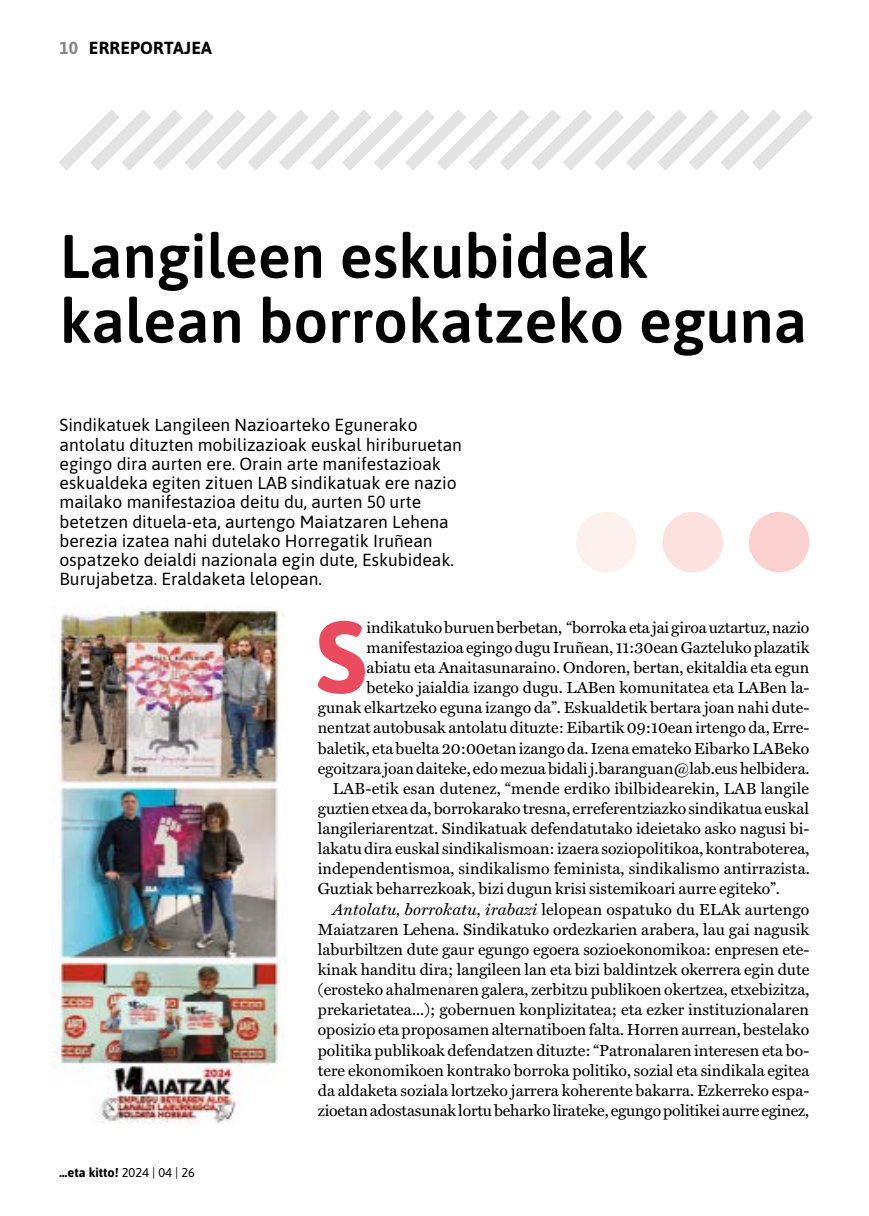
<style>
.page{position:relative;width:869px;height:1216px;background:#fff}
.page>*{position:absolute;margin:0;border:0;box-sizing:border-box;transform-origin:0 0}
.t1{font:700 102.02px "Asap";color:#ea4b5e}
.t2{font:600 61.25px/64.8px "Asap";color:#000}
.t3{font:17.5px/19.2px "Asap";color:#000}
.t4{font:700 17.5px "Asap";letter-spacing:.01em;color:#000}
.t5{font:16.1px "Miller Text Roman";color:#000}
.t6{font:700 12.78px "Asap";color:#000}
.s1{color:#878787}
.s2{font-weight:400}
.s3{font-family:"Miller Text";font-style:italic}
</style>
<div class="page">
<img style="left:51px;top:606px;width:233px;height:518px">
<div style="left:748px;top:512px;width:61px;height:60px;background:#fad1ce;border-radius:50%"></div>
<div style="left:662px;top:512px;width:60px;height:60px;background:#fce1df;border-radius:50%"></div>
<div style="left:575px;top:512px;width:61px;height:60px;background:#fef0ef;border-radius:50%"></div>
<svg style="left:58px;top:109px;width:755px;height:62px"></svg>
<p class="t4" style="left:60px;top:36px;width:154px"><span class="s1">10</span> ERREPORTAJEA</p>
<h2 class="t2" style="left:60px;top:221px;width:748px">Langileen eskubideak kalean borrokatzeko eguna</h2>
<p class="t3" style="left:60px;top:414px;width:403px">Sindikatuek Langileen Nazioarteko Egunerako antolatu dituzten mobilizazioak euskal hiriburuetan egingo dira aurten ere. Orain arte manifestazioak eskualdeka egiten zituen LAB sindikatuak ere nazio mailako manifestazioa deitu du, aurten 50 urte betetzen dituela-eta, aurtengo Maiatzaren Lehena berezia izatea nahi dutelako Horregatik Iruñean ospatzeko deialdi nazionala egin dute, Eskubideak.<br>Burujabetza. Eraldaketa lelopean.</p>
<p class="t6" style="left:60px;top:1162px;width:137px">…eta kitto! <span class="s2">2024 | 04 | 26</span></p>
<h1 class="t1" style="left:315px;top:585px;width:53px">S</h1>
<p class="t5" style="left:366px;top:617px;width:444px">indikatuko buruen berbetan, “borroka eta jai giroa uztartuz, nazio</p>
<p class="t5" style="left:366px;top:637px;width:444px">manifestazioa egingo dugu Iruñean, 11:30ean Gazteluko plazatik</p>
<p class="t5" style="left:366px;top:658px;width:444px">abiatu eta Anaitasunaraino. Ondoren, bertan, ekitaldia eta egun</p>
<p class="t5" style="left:366px;top:678px;width:444px">beteko jaialdia izango dugu. LABen komunitatea eta LABen la-</p>
<p class="t5" style="left:317px;top:698px;width:493px">gunak elkartzeko eguna izango da”. Eskualdetik bertara joan nahi dute-</p>
<p class="t5" style="left:317px;top:718px;width:493px">nentzat autobusak antolatu dituzte: Eibartik 09:10ean irtengo da, Erre-</p>
<p class="t5" style="left:317px;top:738px;width:493px">baletik, eta buelta 20:00etan izango da. Izena emateko Eibarko LABeko</p>
<p class="t5" style="left:317px;top:758px;width:493px">egoitzara joan daiteke, edo mezua bidali j.baranguan@lab.eus helbidera.</p>
<p class="t5" style="left:332px;top:778px;width:477px">LAB-etik esan dutenez, “mende erdiko ibilbidearekin, LAB langile</p>
<p class="t5" style="left:317px;top:798px;width:492px">guztien etxea da, borrokarako tresna, erreferentziazko sindikatua euskal</p>
<p class="t5" style="left:317px;top:819px;width:493px">langileriarentzat. Sindikatuak defendatutako ideietako asko nagusi bi-</p>
<p class="t5" style="left:317px;top:839px;width:493px">lakatu dira euskal sindikalismoan: izaera soziopolitikoa, kontraboterea,</p>
<p class="t5" style="left:317px;top:859px;width:493px">independentismoa, sindikalismo feminista, sindikalismo antirrazista.</p>
<p class="t5" style="left:317px;top:879px;width:463px">Guztiak beharrezkoak, bizi dugun krisi sistemikoari aurre egiteko”.</p>
<p class="t5" style="left:332px;top:899px;width:478px"><span class="s3">Antolatu, borrokatu, irabazi</span> lelopean ospatuko du ELAk aurtengo</p>
<p class="t5" style="left:317px;top:919px;width:492px">Maiatzaren Lehena. Sindikatuko ordezkarien arabera, lau gai nagusik</p>
<p class="t5" style="left:317px;top:939px;width:493px">laburbiltzen dute gaur egungo egoera sozioekonomikoa: enpresen ete-</p>
<p class="t5" style="left:317px;top:959px;width:493px">kinak handitu dira; langileen lan eta bizi baldintzek okerrera egin dute</p>
<p class="t5" style="left:317px;top:980px;width:493px">(erosteko ahalmenaren galera, zerbitzu publikoen okertzea, etxebizitza,</p>
<p class="t5" style="left:317px;top:1000px;width:492px">prekarietatea...); gobernuen konplizitatea; eta ezker instituzionalaren</p>
<p class="t5" style="left:317px;top:1020px;width:493px">oposizio eta proposamen alternatiboen falta. Horren aurrean, bestelako</p>
<p class="t5" style="left:317px;top:1040px;width:493px">politika publikoak defendatzen dituzte: “Patronalaren interesen eta bo-</p>
<p class="t5" style="left:317px;top:1060px;width:493px">tere ekonomikoen kontrako borroka politiko, sozial eta sindikala egitea</p>
<p class="t5" style="left:317px;top:1080px;width:493px">da aldaketa soziala lortzeko jarrera koherente bakarra. Ezkerreko espa-</p>
<p class="t5" style="left:317px;top:1100px;width:492px">zioetan adostasunak lortu beharko lirateke, egungo politikei aurre eginez,</p>
</div>
